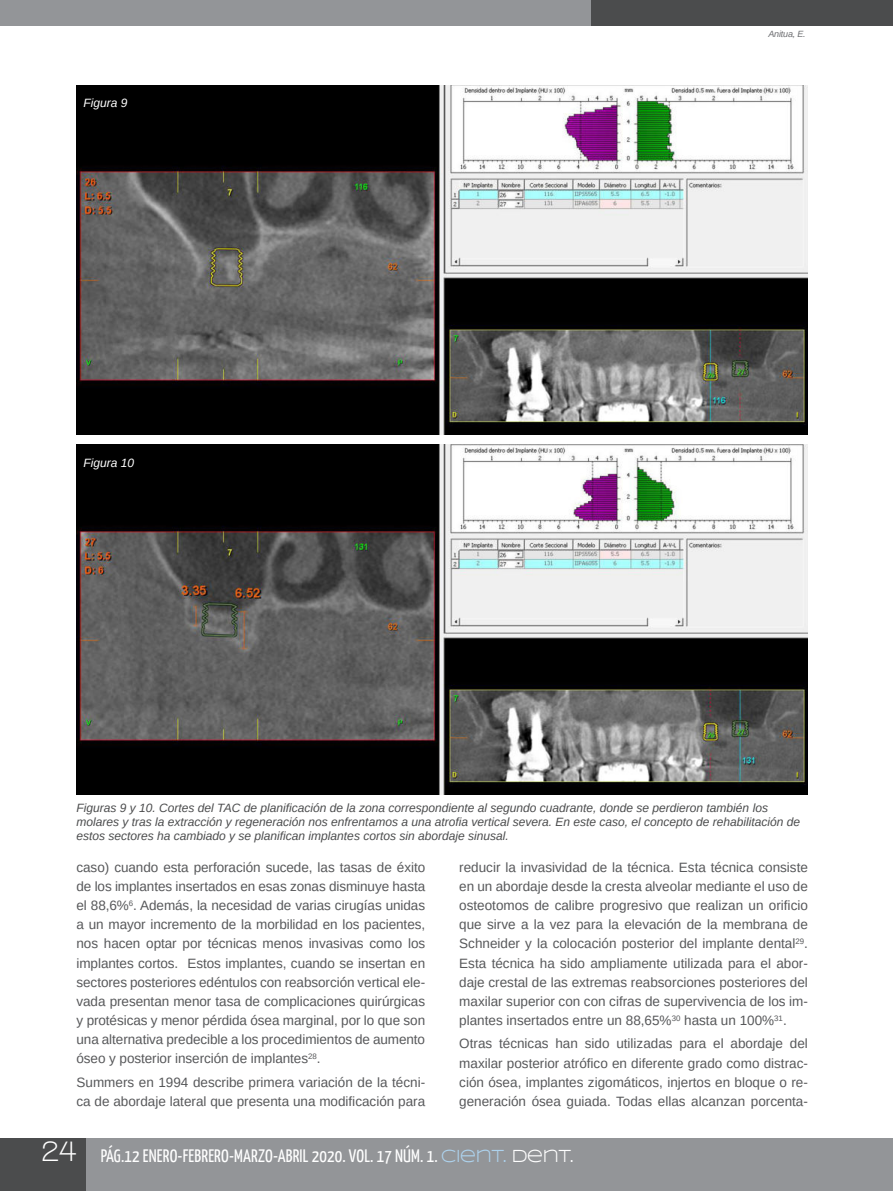
<style>
.page{position:relative;width:893px;height:1191px;background:#fff}
.page>*{position:absolute;margin:0;border:0;box-sizing:border-box;transform-origin:0 0}
.t1{font:700 30px "Walkway";color:#fff}
.t2{font:18px "Yanone Kaffeesatz";letter-spacing:.01em;color:#fff}
.t3{font:13.5px/19.2px "Arimo";color:#57585a;text-align:justify}
.t4{font:italic 12px/14.4px "Arimo";color:#4b4c4d}
.t5{font:italic 12px "Arimo";color:#fff}
.t6{font:italic 9px "Arimo";letter-spacing:-.02em;color:#6d6e71}
.s1{font-family:"Syncopate";color:#add2ed}
.s2{font-family:"Syncopate"}
</style>
<div class="page">
<div style="left:0;top:1138px;width:893px;height:53px;background:#939598"></div>
<div style="left:0;top:1138px;width:85px;height:53px;background:#4b4c4d"></div>
<div style="left:0;top:0;width:893px;height:25px;background:#939598"></div>
<div style="left:591px;top:0;width:302px;height:25px;background:#4b4c4d"></div>
<img style="left:77px;top:445px;width:731px;height:349px">
<img style="left:77px;top:85px;width:731px;height:349px">
<p class="t5" style="left:84px;top:94px;width:46px">Figura 9</p>
<p class="t5" style="left:84px;top:454px;width:52px">Figura 10</p>
<p class="t6" style="left:768px;top:31px;width:39px">Anitua, E.</p>
<p class="t4" style="left:77px;top:800px;width:725px">Figuras 9 y 10. Cortes del TAC de planificación de la zona correspondiente al segundo cuadrante, donde se perdieron también los molares y tras la extracción y regeneración nos enfrentamos a una atrofia vertical severa. En este caso, el concepto de rehabilitación de estos sectores ha cambiado y se planifican implantes cortos sin abordaje sinusal.</p>
<p class="t3" style="left:77px;top:858px;width:350px">caso) cuando esta perforación sucede, las tasas de éxito de los implantes insertados en esas zonas disminuye hasta el 88,6%<sup>6</sup>. Además, la necesidad de varias cirugías unidas a un mayor incremento de la morbilidad en los pacientes, nos hacen optar por técnicas menos invasivas como los implantes cortos. Estos implantes, cuando se insertan en sectores posteriores edéntulos con reabsorción vertical ele&shy;vada presentan menor tasa de complicaciones quirúrgicas y protésicas y menor pérdida ósea marginal, por lo que son una alternativa predecible a los procedimientos de aumento óseo y posterior inserción de implantes<sup>28</sup>.</p>
<p class="t3" style="left:77px;top:1072px;width:350px">Summers en 1994 describe primera variación de la técni&shy;ca de abordaje lateral que presenta una modificación para</p>
<p class="t3" style="left:459px;top:858px;width:350px">reducir la invasividad de la técnica. Esta técnica consiste en un abordaje desde la cresta alveolar mediante el uso de osteotomos de calibre progresivo que realizan un orificio que sirve a la vez para la elevación de la membrana de Schneider y la colocación posterior del implante dental<sup>29</sup>.<br>Esta técnica ha sido ampliamente utilizada para el abor&shy;daje crestal de las extremas reabsorciones posteriores del maxilar superior con con cifras de supervivencia de los im&shy;plantes insertados entre un 88,65%<sup>30</sup> hasta un 100%<sup>31</sup>.</p>
<p class="t3" style="left:459px;top:1034px;width:350px">Otras técnicas han sido utilizadas para el abordaje del maxilar posterior atrófico en diferente grado como distrac&shy;ción ósea, implantes zigomáticos, injertos en bloque o re&shy;generación ósea guiada. Todas ellas alcanzan porcenta-</p>
<h1 class="t1" style="left:41px;top:1133px;width:37px">24</h1>
<h2 class="t2" style="left:101px;top:1148px;width:474px">PÁG.12 ENERO-FEBRERO-MARZO-ABRIL 2020. VOL. 17 NÚM. 1. <span class="s1">CIENT.</span> <span class="s2">DENT.</span></h2>
</div>
